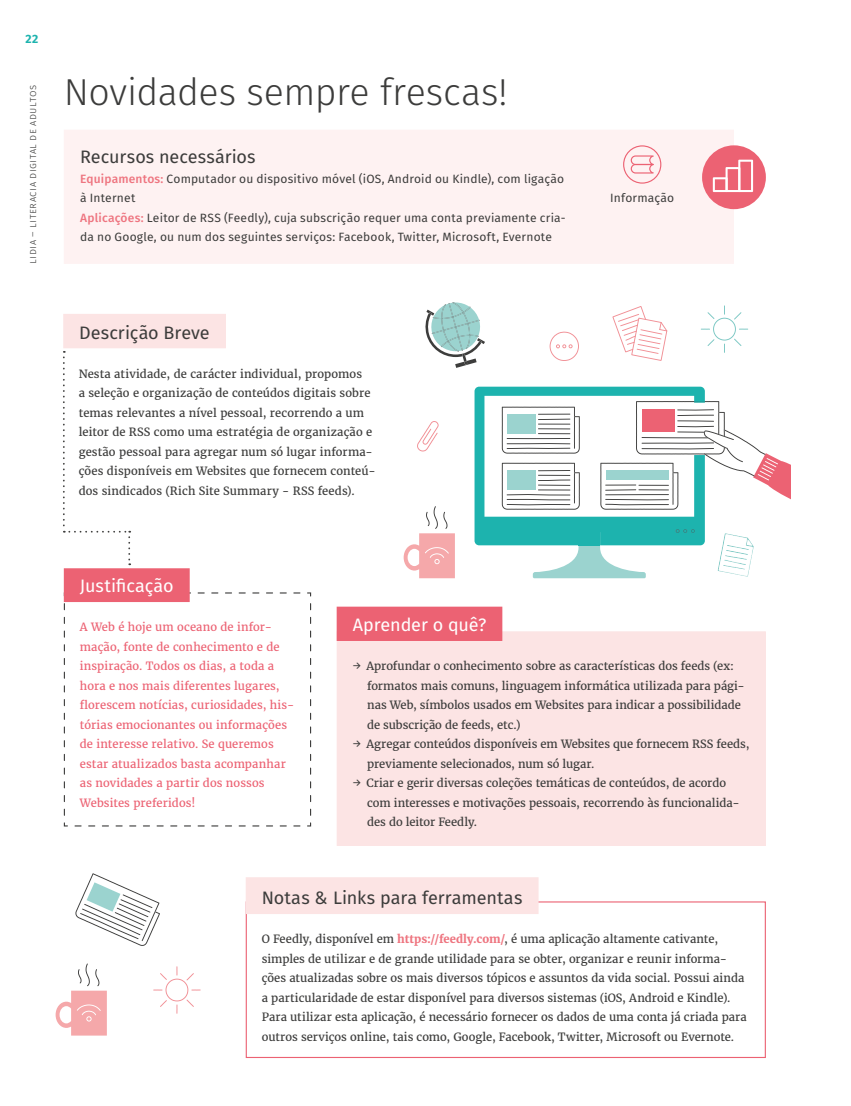
<style>
.page{position:relative;width:851px;height:1106px;background:#fff}
.page>*{position:absolute;margin:0;border:0;box-sizing:border-box;transform-origin:0 0}
.t1{font:300 37.5px "Fira Sans";letter-spacing:-.015em;color:#3c3c3b}
.t2{font:18px "Fira Sans";color:#3c3c3b}
.t3{font:18px "Fira Sans";letter-spacing:-.01em;color:#fff}
.t4{font:12px/19.5px "Fira Sans";letter-spacing:.015em;color:#3c3c3b}
.t5{font:700 12px "Fira Sans";color:#1db3ae}
.t6{font:11.25px/19.5px "Merriweather";letter-spacing:.005em;color:#3c3c3b}
.t7{font:11.25px/19.5px "Merriweather";letter-spacing:.01em;color:#ec6273}
.t8{font:300 10.5px "Fira Sans";letter-spacing:.045em;color:#3c3c3b}
.s1{font-weight:500;color:#ee7580}
.s2{font-weight:700;color:#ee7580}
</style>
<div class="page">
<svg style="left:63px;top:592px;width:248px;height:235px"></svg>
<div style="left:246px;top:901px;width:519px;height:157px;border:1px solid #ec6273"></div>
<div style="left:337px;top:632px;width:428px;height:213px;background:#fce4e4"></div>
<div style="left:336px;top:631px;width:429px;height:215px;border:1px solid #fce4e4"></div>
<div style="left:64px;top:569px;width:125px;height:32px;background:#ec6273"></div>
<div style="left:64px;top:568px;width:126px;height:34px;border:1px solid #ec6273"></div>
<div style="left:246px;top:877px;width:292px;height:36px;background:#fce4e4"></div>
<div style="left:246px;top:877px;width:292px;height:37px;border:1px solid #fce4e4"></div>
<div style="left:64px;top:314px;width:161px;height:34px;background:#fce4e4"></div>
<div style="left:337px;top:607px;width:164px;height:33px;background:#ec6273"></div>
<div style="left:336px;top:606px;width:166px;height:35px;border:1px solid #ec6273"></div>
<div style="left:65px;top:130px;width:668px;height:133px;background:#fef2f2"></div>
<div style="left:64px;top:130px;width:669px;height:134px;border:2px solid #fef2f2"></div>
<svg style="left:63px;top:351px;width:67px;height:214px"></svg>
<svg style="left:623px;top:145px;width:38px;height:39px"></svg>
<svg style="left:612px;top:306px;width:55px;height:55px"></svg>
<svg style="left:417px;top:421px;width:21px;height:30px"></svg>
<svg style="left:549px;top:332px;width:30px;height:29px"></svg>
<svg style="left:425px;top:302px;width:60px;height:66px"></svg>
<svg style="left:700px;top:305px;width:48px;height:48px"></svg>
<svg style="left:403px;top:506px;width:52px;height:72px"></svg>
<svg style="left:474px;top:387px;width:316px;height:191px"></svg>
<div style="left:578px;top:532px;width:22px;height:13px;background:#1db3ae"></div>
<img style="left:717px;top:533px;width:33px;height:43px">
<svg style="left:75px;top:873px;width:85px;height:73px"></svg>
<svg style="left:56px;top:963px;width:51px;height:72px"></svg>
<svg style="left:153px;top:966px;width:47px;height:47px"></svg>
<div style="left:702px;top:145px;width:63px;height:64px;background:#ec6273;border-radius:50%"></div>
<svg style="left:712px;top:160px;width:41px;height:32px"></svg>
<p class="t5" style="left:26px;top:29px;width:14px">22</p>
<p class="t8" style="left:25px;top:264px;width:180px;rotate:-90deg">lidia – literacia digital de adultos</p>
<h1 class="t1" style="left:64px;top:65px;width:445px">Novidades sempre frescas!</h1>
<h2 class="t2" style="left:80px;top:143px;width:177px">Recursos necessários</h2>
<p class="t4" style="left:80px;top:168px;width:487px"><span class="s1">Equipamentos:</span> Computador ou dispositivo móvel (iOS, Android ou Kindle), com ligação à Internet<br><span class="s1">Aplicações:</span> Leitor de RSS (Feedly), cuja subscrição requer uma conta previamente cria&shy;da no Google, ou num dos seguintes serviços: Facebook, Twitter, Microsoft, Evernote</p>
<h2 class="t2" style="left:79px;top:319px;width:132px">Descrição Breve</h2>
<p class="t6" style="left:79px;top:364px;width:298px">Nesta atividade, de carácter individual, propomos<br>a seleção e organização de conteúdos digitais sobre temas relevantes a nível pessoal, recorrendo a um leitor de RSS como uma estratégia de organização e gestão pessoal para agregar num só lugar informa&shy;ções disponíveis em Websites que fornecem conteú&shy;dos sindicados (Rich Site Summary - RSS feeds).</p>
<p class="t4" style="left:610px;top:188px;width:65px">Informação</p>
<h2 class="t3" style="left:80px;top:572px;width:95px">Justificação</h2>
<p class="t7" style="left:80px;top:617px;width:216px">A Web é hoje um oceano de infor&shy;mação, fonte de conhecimento e de inspiração. Todos os dias, a toda a hora e nos mais diferentes lugares, florescem notícias, curiosidades, his&shy;tórias emocionantes ou informações de interesse relativo. Se queremos estar atualizados basta acompanhar as novidades a partir dos nossos Websites preferidos!</p>
<h2 class="t3" style="left:352px;top:611px;width:135px">Aprender o quê?</h2>
<p class="t6" style="left:367px;top:656px;width:379px;text-indent:-14px">→ Aprofundar o conhecimento sobre as características dos feeds (ex: formatos mais comuns, linguagem informática utilizada para pági&shy;nas Web, símbolos usados em Websites para indicar a possibilidade de subscrição de feeds, etc.)</p>
<p class="t6" style="left:367px;top:734px;width:384px;text-indent:-14px">→ Agregar conteúdos disponíveis em Websites que fornecem RSS feeds, previamente selecionados, num só lugar.</p>
<p class="t6" style="left:367px;top:773px;width:374px;text-indent:-14px">→ Criar e gerir diversas coleções temáticas de conteúdos, de acordo com interesses e motivações pessoais, recorrendo às funcionalida&shy;des do leitor Feedly.</p>
<h2 class="t2" style="left:262px;top:884px;width:262px">Notas &amp; Links para ferramentas</h2>
<p class="t6" style="left:262px;top:929px;width:486px">O Feedly, disponível em <span class="s2">https://feedly.com/</span>, é uma aplicação altamente cativante, simples de utilizar e de grande utilidade para se obter, organizar e reunir informa&shy;ções atualizadas sobre os mais diversos tópicos e assuntos da vida social. Possui ainda a particularidade de estar disponível para diversos sistemas (iOS, Android e Kindle).<br>Para utilizar esta aplicação, é necessário fornecer os dados de uma conta já criada para outros serviços online, tais como, Google, Facebook, Twitter, Microsoft ou Evernote.</p>
</div>
